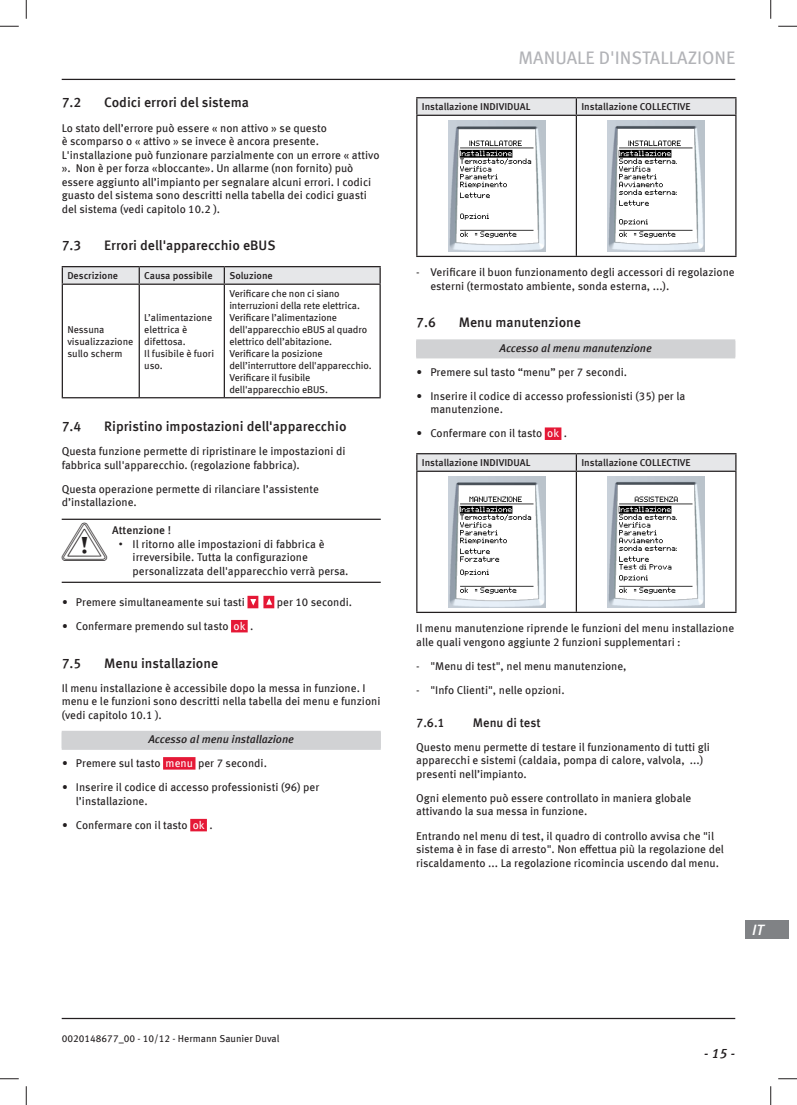
<style>
.page{position:relative;width:797px;height:1105px;background:#fff}
.page>*{position:absolute;margin:0;border:0;box-sizing:border-box;transform-origin:0 0}
.t1{font:46.38px "Vaillant Piktogramme";color:#231f20}
.t2{font:18.12px "Meta Offc Pro";color:#b2b3b7}
.t3{font:italic 500 15px "Meta Offc Pro";color:#fff}
.t4{font:500 13.75px "Meta Offc Pro";color:#231f20}
.t5{font:italic 500 13.75px "Meta Offc Pro";color:#231f20}
.t6{font:500 12.5px "Meta Offc Pro";color:#231f20}
.t7{font:11.25px/13.5px "Meta Offc Pro";color:#231f20}
.t8{font:italic 500 11.25px "Meta Offc Pro";color:#231f20}
.t9{font:500 11.25px "Meta Offc Pro";color:#231f20}
.t10{font:10px/12px "Meta Offc Pro";letter-spacing:-.01em;color:#231f20}
.t11{font:500 10px "Meta Offc Pro";color:#231f20}
.s1{font-family:"Arial"}
.s2{font-weight:500;color:#fff}
.s3{color:#fff}
.s4{font-weight:500;font-style:italic}
</style>
<div class="page">
<hr style="left:62px;top:79px;width:673px;height:1px;background:#231f20">
<hr style="left:62px;top:1018px;width:673px;height:1px;background:#231f20">
<div style="left:745px;top:920px;width:43px;height:19px;background:#808285"></div>
<hr style="left:62px;top:519px;width:319px;height:1px;background:#231f20">
<hr style="left:62px;top:582px;width:319px;height:1px;background:#231f20">
<div style="left:247px;top:596px;width:11px;height:12px;background:#e51836"></div>
<div style="left:263px;top:596px;width:11px;height:12px;background:#e51836"></div>
<div style="left:231px;top:620px;width:17px;height:12px;background:#e51836"></div>
<div style="left:62px;top:731px;width:319px;height:17px;background:#d1d2d4"></div>
<div style="left:62px;top:732px;width:319px;height:18px;background:#d1d2d4"></div>
<div style="left:163px;top:757px;width:32px;height:13px;background:#e51836"></div>
<div style="left:190px;top:819px;width:17px;height:12px;background:#e51836"></div>
<hr style="left:62px;top:266px;width:77px;height:1px;background:#231f20">
<hr style="left:139px;top:266px;width:85px;height:1px;background:#231f20">
<hr style="left:224px;top:266px;width:157px;height:1px;background:#231f20">
<svg style="left:62px;top:267px;width:319px;height:17px"></svg>
<hr style="left:62px;top:284px;width:77px;height:1px;background:#231f20">
<hr style="left:62px;top:285px;width:1px;height:112px;background:#231f20">
<hr style="left:139px;top:284px;width:85px;height:1px;background:#231f20">
<hr style="left:139px;top:285px;width:1px;height:112px;background:#231f20">
<hr style="left:224px;top:284px;width:157px;height:1px;background:#231f20">
<hr style="left:224px;top:285px;width:1px;height:112px;background:#231f20">
<hr style="left:379px;top:285px;width:2px;height:112px;background:#231f20">
<hr style="left:62px;top:397px;width:319px;height:1px;background:#231f20">
<div style="left:416px;top:339px;width:319px;height:18px;background:#d1d2d4"></div>
<div style="left:416px;top:341px;width:319px;height:17px;background:#d1d2d4"></div>
<div style="left:545px;top:427px;width:16px;height:13px;background:#e51836"></div>
<hr style="left:416px;top:97px;width:160px;height:1px;background:#231f20">
<hr style="left:576px;top:97px;width:160px;height:1px;background:#231f20">
<svg style="left:416px;top:98px;width:320px;height:17px"></svg>
<hr style="left:416px;top:115px;width:160px;height:1px;background:#231f20">
<hr style="left:416px;top:116px;width:1px;height:140px;background:#231f20">
<hr style="left:576px;top:115px;width:160px;height:1px;background:#231f20">
<hr style="left:575px;top:116px;width:2px;height:140px;background:#231f20">
<hr style="left:735px;top:116px;width:1px;height:140px;background:#231f20">
<hr style="left:416px;top:256px;width:320px;height:1px;background:#231f20">
<img style="left:448px;top:120px;width:97px;height:131px">
<img style="left:607px;top:120px;width:97px;height:131px">
<hr style="left:416px;top:453px;width:160px;height:1px;background:#231f20">
<hr style="left:576px;top:453px;width:160px;height:1px;background:#231f20">
<svg style="left:416px;top:454px;width:320px;height:17px"></svg>
<hr style="left:416px;top:471px;width:160px;height:1px;background:#231f20">
<hr style="left:416px;top:472px;width:1px;height:140px;background:#231f20">
<hr style="left:576px;top:471px;width:160px;height:1px;background:#231f20">
<hr style="left:575px;top:472px;width:2px;height:140px;background:#231f20">
<hr style="left:735px;top:472px;width:1px;height:140px;background:#231f20">
<hr style="left:416px;top:612px;width:320px;height:1px;background:#231f20">
<img style="left:448px;top:476px;width:97px;height:131px">
<img style="left:607px;top:476px;width:97px;height:131px">
<svg style="left:0;top:25px;width:19px;height:2px"></svg>
<svg style="left:778px;top:25px;width:19px;height:2px"></svg>
<svg style="left:0;top:1078px;width:19px;height:1px"></svg>
<svg style="left:778px;top:1078px;width:19px;height:1px"></svg>
<svg style="left:25px;top:0;width:2px;height:19px"></svg>
<svg style="left:25px;top:1086px;width:2px;height:19px"></svg>
<svg style="left:770px;top:0;width:1px;height:19px"></svg>
<svg style="left:770px;top:1086px;width:1px;height:19px"></svg>
<p class="t4" style="left:62px;top:92px;width:21px">7.2</p>
<p class="t4" style="left:104px;top:92px;width:146px">Codici errori del sistema</p>
<p class="t7" style="left:62px;top:120px;width:319px">Lo stato dell’errore può essere « non attivo » se questo<br>è scomparso o « attivo » se invece è ancora presente.<br>L'installazione può funzionare parzialmente con un errore « attivo ». Non è per forza «bloccante». Un allarme (non fornito) può essere aggiunto all’impianto per segnalare alcuni errori. I codici guasto del sistema sono descritti nella tabella dei codici guasti del sistema (vedi capitolo 10.2 ).</p>
<p class="t4" style="left:62px;top:235px;width:21px">7.3</p>
<p class="t4" style="left:104px;top:235px;width:173px">Errori dell'apparecchio eBUS</p>
<p class="t11" style="left:67px;top:268px;width:52px">Descrizione</p>
<p class="t11" style="left:144px;top:268px;width:70px">Causa possibile</p>
<p class="t11" style="left:229px;top:268px;width:45px">Soluzione</p>
<p class="t10" style="left:67px;top:323px;width:68px">Nessuna visualizzazione sullo scherm</p>
<p class="t10" style="left:144px;top:311px;width:71px">L’alimentazione elettrica è difettosa.<br>Il fusibile è fuori uso.</p>
<p class="t10" style="left:229px;top:287px;width:144px">Verificare che non ci siano interruzioni della rete elettrica.<br>Verificare l’alimentazione dell'apparecchio eBUS al quadro elettrico dell’abitazione.<br>Verificare la posizione dell’interruttore dell'apparecchio.<br>Verificare il fusibile dell'apparecchio eBUS.</p>
<p class="t4" style="left:62px;top:415px;width:21px">7.4</p>
<p class="t4" style="left:104px;top:415px;width:244px">Ripristino impostazioni dell'apparecchio</p>
<p class="t7" style="left:62px;top:444px;width:285px">Questa funzione permette di ripristinare le impostazioni di fabbrica sull'apparecchio. (regolazione fabbrica).</p>
<p class="t7" style="left:62px;top:482px;width:259px">Questa operazione permette di rilanciare l’assistente d’installazione.</p>
<h1 class="t1" style="left:62px;top:518px;width:52px">b</h1>
<p class="t9" style="left:112px;top:521px;width:61px">Attenzione !</p>
<p class="t7" style="left:133px;top:536px;width:217px;text-indent:-14px"><span class="s1">•</span> Il ritorno alle impostazioni di fabbrica è irreversibile. Tutta la configurazione personalizzata dell'apparecchio verrà persa.</p>
<p class="t7" style="left:62px;top:589px;width:292px;line-height:24.1px">∙ Premere simultaneamente sui tasti <span class="s2">▾ ▴</span> per 10 secondi. ∙ Confermare premendo sul tasto <span class="s3">ok</span> .</p>
<p class="t4" style="left:62px;top:652px;width:21px">7.5</p>
<p class="t4" style="left:104px;top:652px;width:116px">Menu installazione</p>
<p class="t7" style="left:62px;top:681px;width:320px">Il menu installazione è accessibile dopo la messa in funzione. I menu e le funzioni sono descritti nella tabella dei menu e funzioni (vedi capitolo 10.1 ).</p>
<p class="t7" style="left:62px;top:726px;width:259px;line-height:24.1px;text-indent:87px"><span class="s4">Accesso al menu installazione<br></span>∙ Premere sul tasto <span class="s3">menu</span> per 7 secondi.<br>∙ Inserire il codice di accesso professionisti (96) per</p>
<p class="t7" style="left:62px;top:788px;width:152px;line-height:24.1px;text-indent:14px">l’installazione.<br>∙ Confermare con il tasto <span class="s3">ok</span> .</p>
<h2 class="t2" style="left:518px;top:44px;width:218px">MANUALE D'INSTALLAZIONE</h2>
<p class="t11" style="left:422px;top:99px;width:110px">Installazione INDIVIDUAL</p>
<p class="t11" style="left:581px;top:99px;width:111px">Installazione COLLECTIVE</p>
<p class="t7" style="left:430px;top:265px;width:306px;text-indent:-14px">- Verificare il buon funzionamento degli accessori di regolazione esterni (termostato ambiente, sonda esterna, ...).</p>
<p class="t4" style="left:416px;top:312px;width:21px">7.6</p>
<p class="t4" style="left:459px;top:312px;width:124px">Menu manutenzione</p>
<p class="t8" style="left:499px;top:339px;width:154px">Accesso al menu manutenzione</p>
<p class="t7" style="left:416px;top:359px;width:270px;line-height:24.1px">∙ Premere sul tasto “menu” per 7 secondi.<br>∙ Inserire il codice di accesso professionisti (35) per la</p>
<p class="t7" style="left:416px;top:397px;width:152px;line-height:24.1px;text-indent:14px">manutenzione.<br>∙ Confermare con il tasto <span class="s3">ok</span> .</p>
<p class="t11" style="left:422px;top:455px;width:110px">Installazione INDIVIDUAL</p>
<p class="t11" style="left:581px;top:455px;width:111px">Installazione COLLECTIVE</p>
<p class="t7" style="left:416px;top:621px;width:319px">Il menu manutenzione riprende le funzioni del menu installazione alle quali vengono aggiunte 2 funzioni supplementari :</p>
<p class="t7" style="left:416px;top:658px;width:212px">- "Menu di test", nel menu manutenzione,</p>
<p class="t7" style="left:416px;top:683px;width:150px">- "Info Clienti", nelle opzioni.</p>
<p class="t6" style="left:416px;top:712px;width:30px">7.6.1</p>
<p class="t6" style="left:473px;top:712px;width:69px">Menu di test</p>
<p class="t7" style="left:416px;top:739px;width:295px">Questo menu permette di testare il funzionamento di tutti gli apparecchi e sistemi (caldaia, pompa di calore, valvola, ...) presenti nell’impianto.</p>
<p class="t7" style="left:416px;top:791px;width:277px">Ogni elemento può essere controllato in maniera globale attivando la sua messa in funzione.</p>
<p class="t7" style="left:416px;top:828px;width:309px">Entrando nel menu di test, il quadro di controllo avvisa che "il sistema è in fase di arresto". Non effettua più la regolazione del riscaldamento ... La regolazione ricomincia uscendo dal menu.</p>
<h3 class="t3" style="left:752px;top:918px;width:13px">IT</h3>
<p class="t10" style="left:62px;top:1032px;width:219px">0020148677_00 - 10/12 - Hermann Saunier Duval</p>
<p class="t5" style="left:703px;top:1042px;width:33px">- 15 -</p>
</div>
